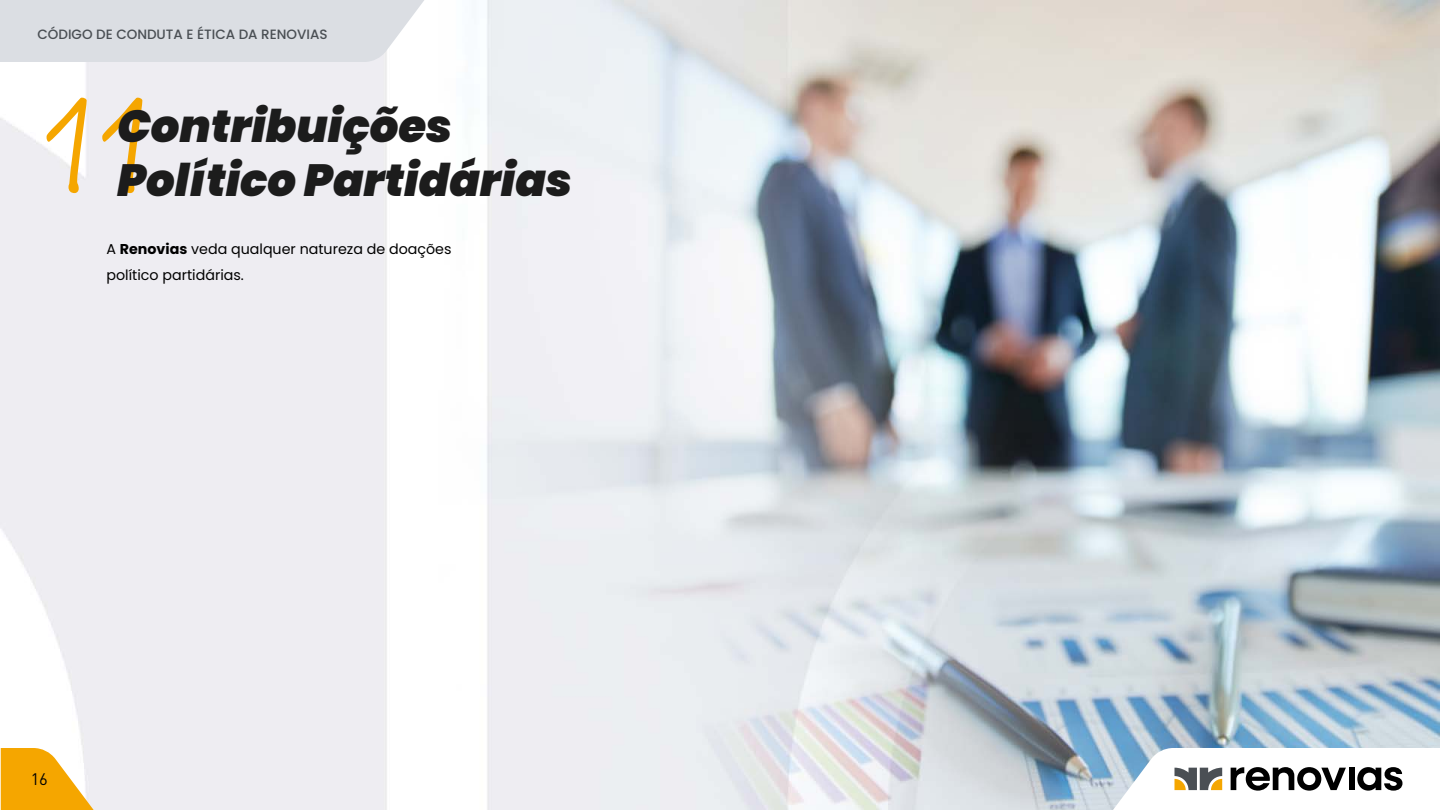
<style>
.page{position:relative;width:1440px;height:810px;background:#fff}
.page>*{position:absolute;margin:0;border:0;box-sizing:border-box;transform-origin:0 0}
.t1{font:141.75px "Marydale";color:#f5a600}
.t2{font:italic 900 45px/54px "Poppins";color:#1c1c1c}
.t3{font:16.5px "DIN Pro";color:#000}
.t4{font:14.25px/26.2px "Poppins";color:#000}
.t5{font:500 13.5px "Poppins";color:#4a4f54}
.s1{font-weight:700}
</style>
<div class="page">
<img style="left:0;top:1px;width:1440px;height:809px">
<svg style="left:1px;top:748px;width:93px;height:62px"></svg>
<svg style="left:1113px;top:748px;width:327px;height:62px"></svg>
<div style="left:0;top:0;width:424px;height:62px;background:#dbdee3"></div>
<p class="t5" style="left:38px;top:27px;width:292px">CÓDIGO DE CONDUTA E ÉTICA DA RENOVIAS</p>
<h1 class="t1" style="left:43px;top:59px;width:113px">11</h1>
<h2 class="t2" style="left:117px;top:99px;width:457px">Contribuições<br>Político Partidárias</h2>
<p class="t4" style="left:106px;top:236px;width:347px">A <span class="s1">Renovias</span> veda qualquer natureza de doações político partidárias.</p>
<p class="t3" style="left:31px;top:766px;width:19px">16</p>
</div>
